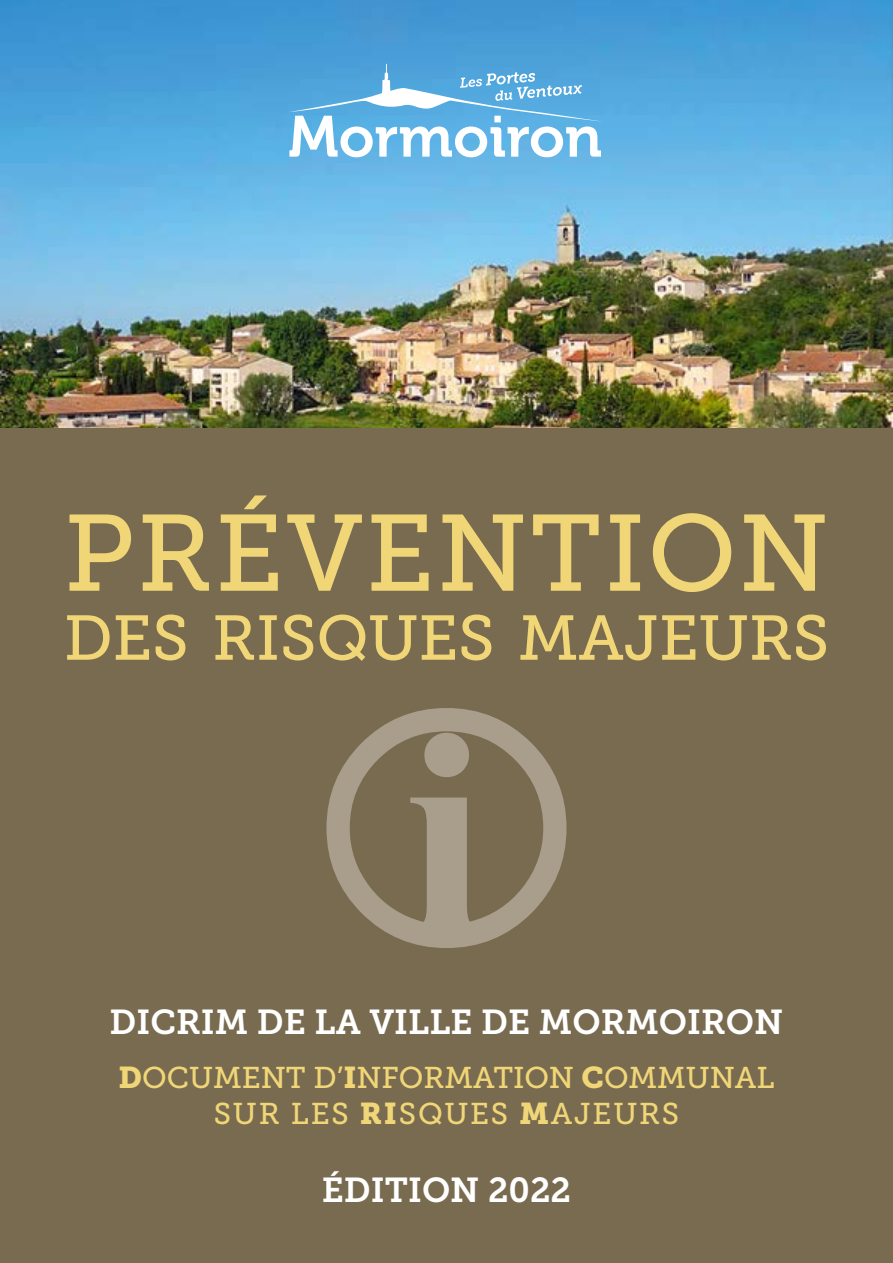
<style>
.page{position:relative;width:893px;height:1263px;background:#fff}
.page>*{position:absolute;margin:0;border:0;box-sizing:border-box;transform-origin:0 0}
.t1{font:240px "Aleagram";color:#a99e8c}
.t2{font:108px "Museo Slab 500";letter-spacing:.025em;color:#f1d678}
.t3{font:63px "Museo Slab 500";color:#f1d678}
.t4{font:34.5px "Museo Slab 700";color:#fff}
.t5{font:30px/36px "Museo Slab 500";color:#f1d678;text-align:center}
.s1{font-family:"Museo Slab 900"}
</style>
<div class="page">
<div style="left:0;top:427px;width:893px;height:836px;background:#786b50"></div>
<img style="left:0;top:0;width:893px;height:427px">
<svg style="left:288px;top:64px;width:316px;height:93px"></svg>
<h2 class="t2" style="left:64px;top:493px;width:767px">PRÉVENTION</h2>
<h3 class="t3" style="left:64px;top:603px;width:767px">DES RISQUES MAJEURS</h3>
<h1 class="t1" style="left:326px;top:705px;width:241px">b</h1>
<p class="t4" style="left:110px;top:1003px;width:675px">DICRIM DE LA VILLE DE MORMOIRON</p>
<p class="t5" style="left:119px;top:1060px;width:657px"><span class="s1">D</span>OCUMENT D’<span class="s1">I</span>NFORMATION <span class="s1">C</span>OMMUNAL<br>SUR LES <span class="s1">RI</span>SQUES <span class="s1">M</span>AJEURS</p>
<p class="t4" style="left:322px;top:1170px;width:251px">ÉDITION 2022</p>
</div>
